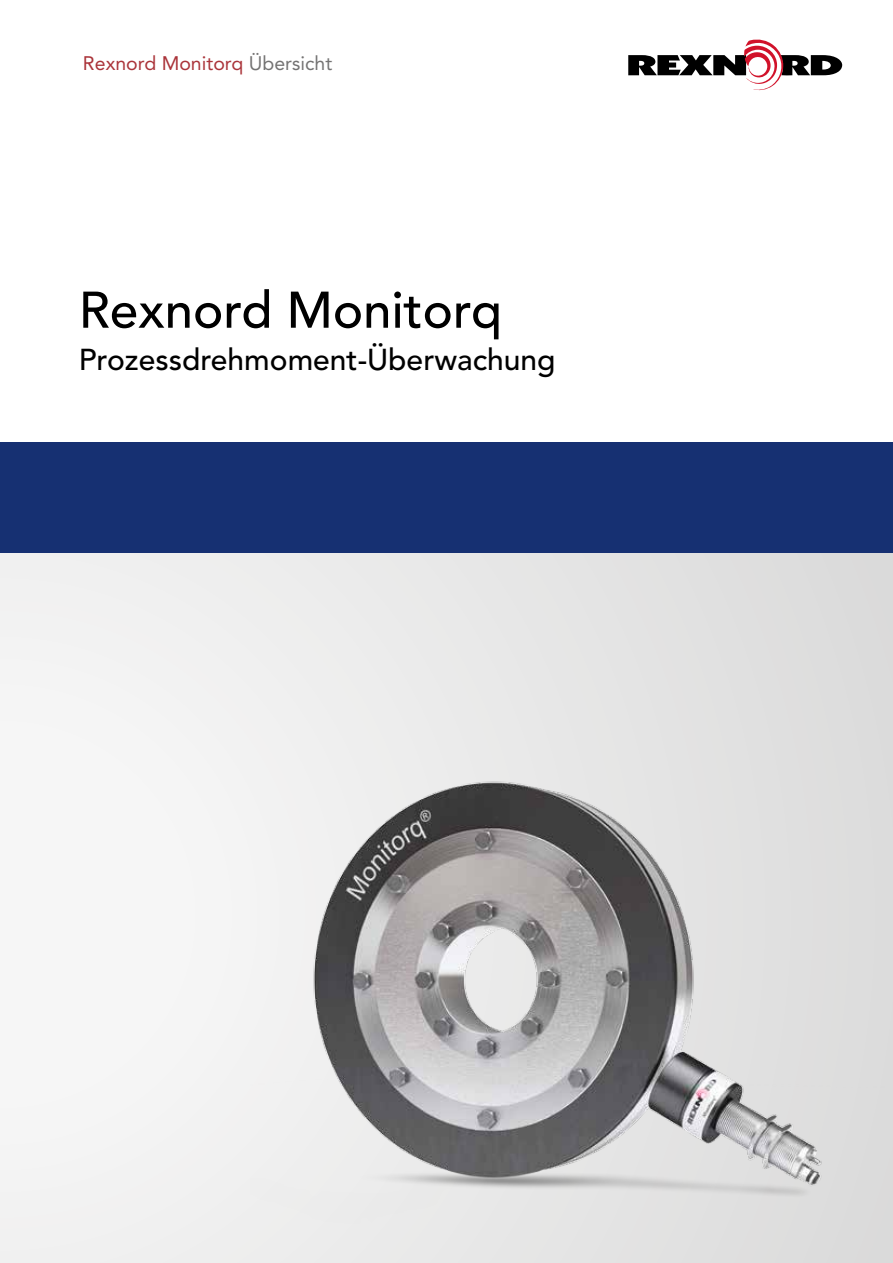
<style>
.page{position:relative;width:893px;height:1263px;background:#fff}
.page>*{position:absolute;margin:0;border:0;box-sizing:border-box;transform-origin:0 0}
.t1{font:500 51px "Avenir LT Std";color:#000}
.t2{font:500 30px "Avenir LT Std";color:#000}
.t3{font:19.5px "Avenir LT Std";color:#aa343a}
.s1{color:#747373}
</style>
<div class="page">
<div style="left:0;top:551px;width:893px;height:712px;background:linear-gradient(to right,#f7f7f7,#dadada)"></div>
<svg style="left:628px;top:40px;width:214px;height:50px"></svg>
<img style="left:250px;top:653px;width:634px;height:610px">
<div style="left:0;top:442px;width:893px;height:111px;background:#163072"></div>
<p class="t3" style="left:83px;top:52px;width:251px">Rexnord Monitorq <span class="s1">Übersicht</span></p>
<h1 class="t1" style="left:79px;top:281px;width:425px">Rexnord Monitorq</h1>
<p class="t2" style="left:79px;top:342px;width:478px">Prozessdrehmoment-Überwachung</p>
</div>
